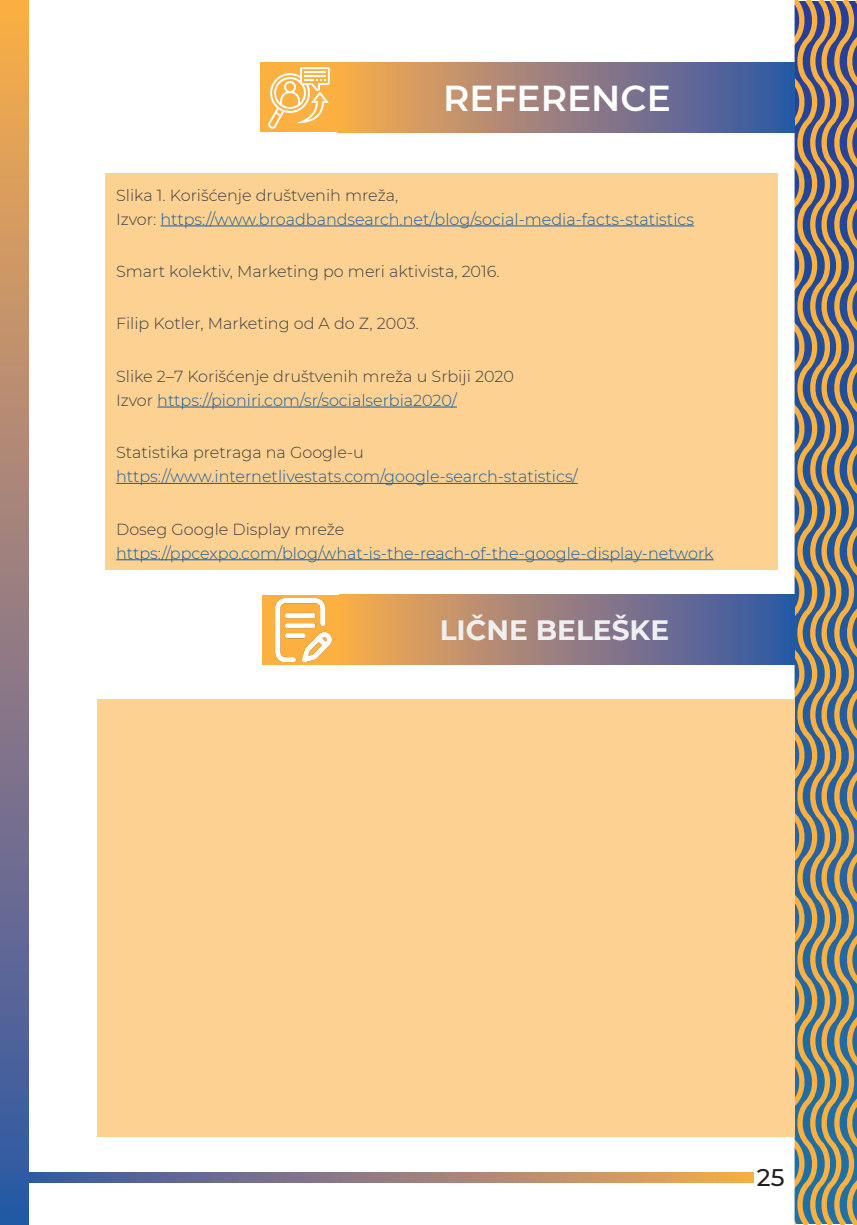
<style>
.page{position:relative;width:857px;height:1225px;background:#fff}
.page>*{position:absolute;margin:0;border:0;box-sizing:border-box;transform-origin:0 0}
.Naslov{font:600 36px "Montserrat";color:#fff}
.Paragraph_Style_1{font:700 28px "Montserrat";color:#edeff0}
.t1{font:500 24px "Montserrat";color:#231f20}
.Stil_za_nešto{font:300 16px/24px "Montserrat";color:#175d9e}
.Stil_za_nešto-2{font:300 16px/24px "Montserrat";color:#3e3e3f}
.s1{color:#3e3e3f}
.s2{color:#175d9e}
</style>
<div class="page">
<svg style="left:794px;top:0;width:8px;height:1225px;background:#9c927e"></svg>
<svg style="left:802px;top:0;width:54px;height:1225px;background:#888172"></svg>
<svg style="left:29px;top:1172px;width:724px;height:10px;background:#977f7d"></svg>
<div style="left:0;top:0;width:29px;height:1225px;background:linear-gradient(to bottom,#fcaa4f,#2f54ac)"></div>
<div style="left:337px;top:62px;width:457px;height:70px;background:linear-gradient(to right,#fbaa50,#3054ab)"></div>
<div style="left:260px;top:62px;width:77px;height:70px;background:#fcb040"></div>
<div style="left:97px;top:699px;width:697px;height:437px;background:#fcd192"></div>
<div style="left:339px;top:594px;width:454px;height:70px;background:linear-gradient(to right,#fbaa50,#3155ab)"></div>
<div style="left:262px;top:594px;width:77px;height:70px;background:#fcb040"></div>
<svg style="left:268px;top:67px;width:62px;height:62px"></svg>
<div style="left:105px;top:174px;width:672px;height:396px;background:#fcd192"></div>
<hr style="left:160px;top:225px;width:533px;height:1px;background:#175d9e">
<hr style="left:157px;top:406px;width:299px;height:1px;background:#175d9e">
<hr style="left:116px;top:483px;width:461px;height:1px;background:#175d9e">
<hr style="left:116px;top:559px;width:597px;height:1px;background:#175d9e">
<img style="left:275px;top:599px;width:57px;height:62px">
<p class="Naslov" style="left:443px;top:73px;width:229px">REFERENCE</p>
<p class="Stil_za_nešto" style="left:116px;top:182px;width:579px"><span class="s1">Slika 1. Korišćenje društvenih mreža,<br>Izvor:</span> https://www.broadbandsearch.net/blog/social-media-facts-statistics</p>
<p class="Stil_za_nešto-2" style="left:116px;top:259px;width:385px">Smart kolektiv, Marketing po meri aktivista, 2016.</p>
<p class="Stil_za_nešto-2" style="left:116px;top:311px;width:304px">Filip Kotler, Marketing od A do Z, 2003.</p>
<p class="Stil_za_nešto-2" style="left:116px;top:364px;width:399px">Slike 2–7 Korišćenje društvenih mreža u Srbiji 2020<br>Izvor <span class="s2">https://pioniri.com/sr/socialserbia2020/</span></p>
<p class="Stil_za_nešto" style="left:116px;top:440px;width:463px"><span class="s1">Statistika pretraga na Google-u </span>https://www.internetlivestats.com/google-search-statistics/</p>
<p class="Stil_za_nešto" style="left:116px;top:516px;width:598px"><span class="s1">Doseg Google Display mreže </span>https://ppcexpo.com/blog/what-is-the-reach-of-the-google-display-network</p>
<p class="Paragraph_Style_1" style="left:439px;top:610px;width:231px">LIČNE BELEŠKE</p>
<h3 class="t1" style="left:756px;top:1160px;width:29px">25</h3>
</div>
